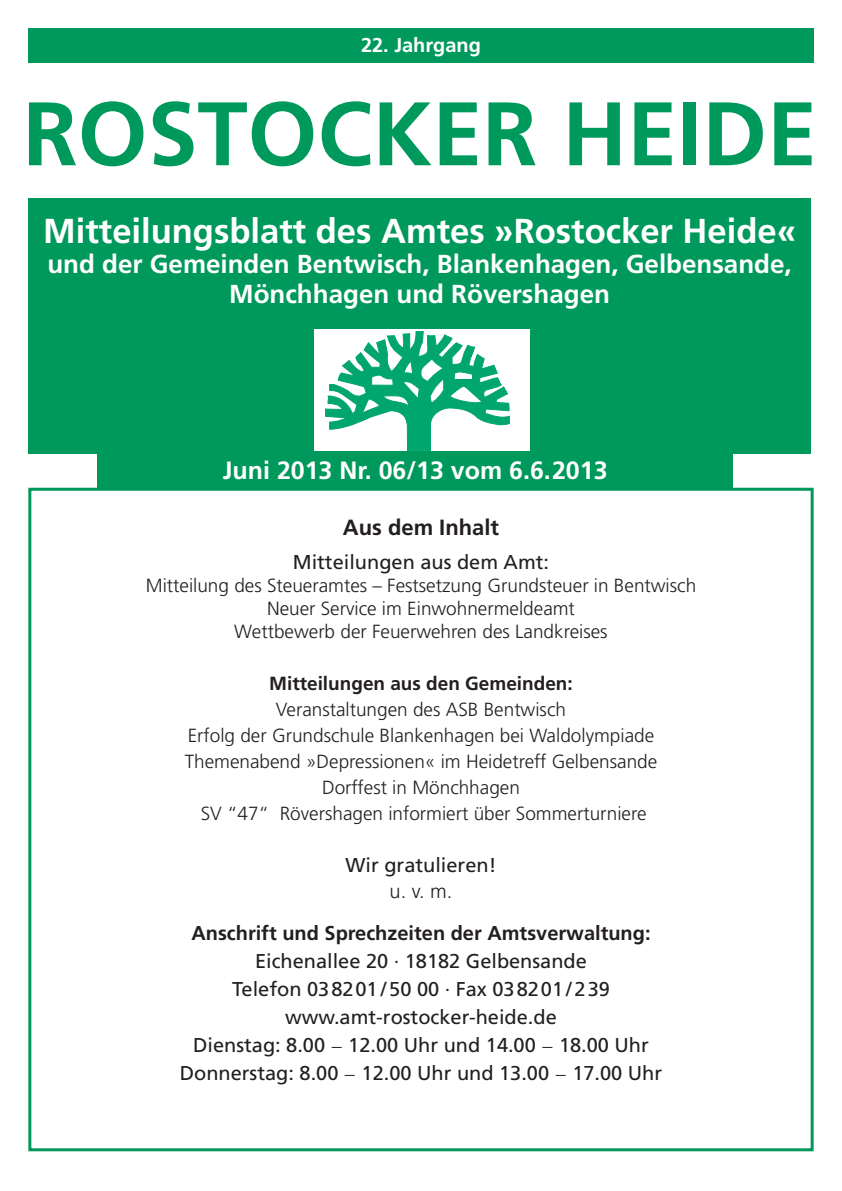
<style>
.page{position:relative;width:842px;height:1191px;background:#fff}
.page>*{position:absolute;margin:0;border:0;box-sizing:border-box;transform-origin:0 0}
.t1{font:700 90px "Frutiger";color:#00995c}
.t2{font:700 34.6px "Frutiger";color:#fff}
.t3{font:700 26px/30px "Frutiger";color:#fff;text-align:center}
.t4{font:700 25px "Frutiger";color:#fff}
.t5{font:700 22px "Frutiger";color:#231f20}
.t6{font:20px/28px "Frutiger";color:#231f20;text-align:center}
.t7{font:700 20px "Frutiger";color:#231f20}
.t8{font:700 20px "Frutiger";color:#fff}
.t9{font:300 20px "Frutiger";color:#231f20}
.t10{font:300 19px/26px "Frutiger";color:#231f20;text-align:center}
.t11{font:700 19px "Frutiger";color:#231f20}
.s1{font-family:"Warnock Pro";font-weight:300}
</style>
<div class="page">
<div style="left:28px;top:488px;width:786px;height:663px;border:3px solid #00995c"></div>
<div style="left:28px;top:198px;width:783px;height:256px;background:#00995c"></div>
<div style="left:28px;top:28px;width:786px;height:34px;background:#00995c"></div>
<div style="left:315px;top:329px;width:215px;height:130px;background:#fff"></div>
<svg style="left:325px;top:331px;width:185px;height:120px"></svg>
<div style="left:98px;top:451px;width:635px;height:38px;background:#00995c"></div>
<p class="t8" style="left:361px;top:37px;width:121px">22. Jahrgang</p>
<h1 class="t1" style="left:23px;top:98px;width:796px">ROSTOCKER HEIDE</h1>
<h2 class="t2" style="left:43px;top:217px;width:754px">Mitteilungsblatt des Amtes »Rostocker Heide«</h2>
<h3 class="t3" style="left:47px;top:251px;width:746px">und der Gemeinden Bentwisch, Blankenhagen, Gelbensande,<br>Mönchhagen und Rövershagen</h3>
<h3 class="t4" style="left:223px;top:460px;width:386px">Juni 2013 Nr. 06/13 vom 6.6.2013</h3>
<p class="t5" style="left:343px;top:519px;width:158px">Aus dem Inhalt</p>
<p class="t6" style="left:293px;top:550px;width:258px">Mitteilungen aus dem Amt:</p>
<p class="t10" style="left:146px;top:575px;width:552px;line-height:23px">Mitteilung des Steueramtes – Festsetzung Grundsteuer in Bentwisch<br>Neuer Service im Einwohnermeldeamt<br>Wettbewerb der Feuerwehren des Landkreises</p>
<p class="t11" style="left:269px;top:676px;width:305px">Mitteilungen aus den Gemeinden:</p>
<p class="t10" style="left:185px;top:698px;width:474px">Veranstaltungen des ASB Bentwisch<br>Erfolg der Grundschule Blankenhagen bei Waldolympiade Themenabend »Depressionen« im Heidetreff Gelbensande Dorffest in Mönchhagen<br>SV “47“ Rövershagen informiert über Sommerturniere</p>
<p class="t6" style="left:345px;top:853px;width:152px">Wir gratulieren!</p>
<p class="t9" style="left:390px;top:883px;width:64px">u. v. m.</p>
<p class="t7" style="left:191px;top:925px;width:461px">Anschrift und Sprechzeiten der Amtsverwaltung:</p>
<p class="t6" style="left:180px;top:949px;width:484px">Eichenallee 20 · 18182 Gelbensande<br>Telefon 038201 / 50 00 · Fax 038201 / 239 www.amt-rostocker-heide.de<br>Dienstag: 8.00 <span class="s1">–</span> 12.00 Uhr und 14.00 <span class="s1">–</span> 18.00 Uhr Donnerstag: 8.00 <span class="s1">–</span> 12.00 Uhr und 13.00 <span class="s1">–</span> 17.00 Uhr</p>
</div>
